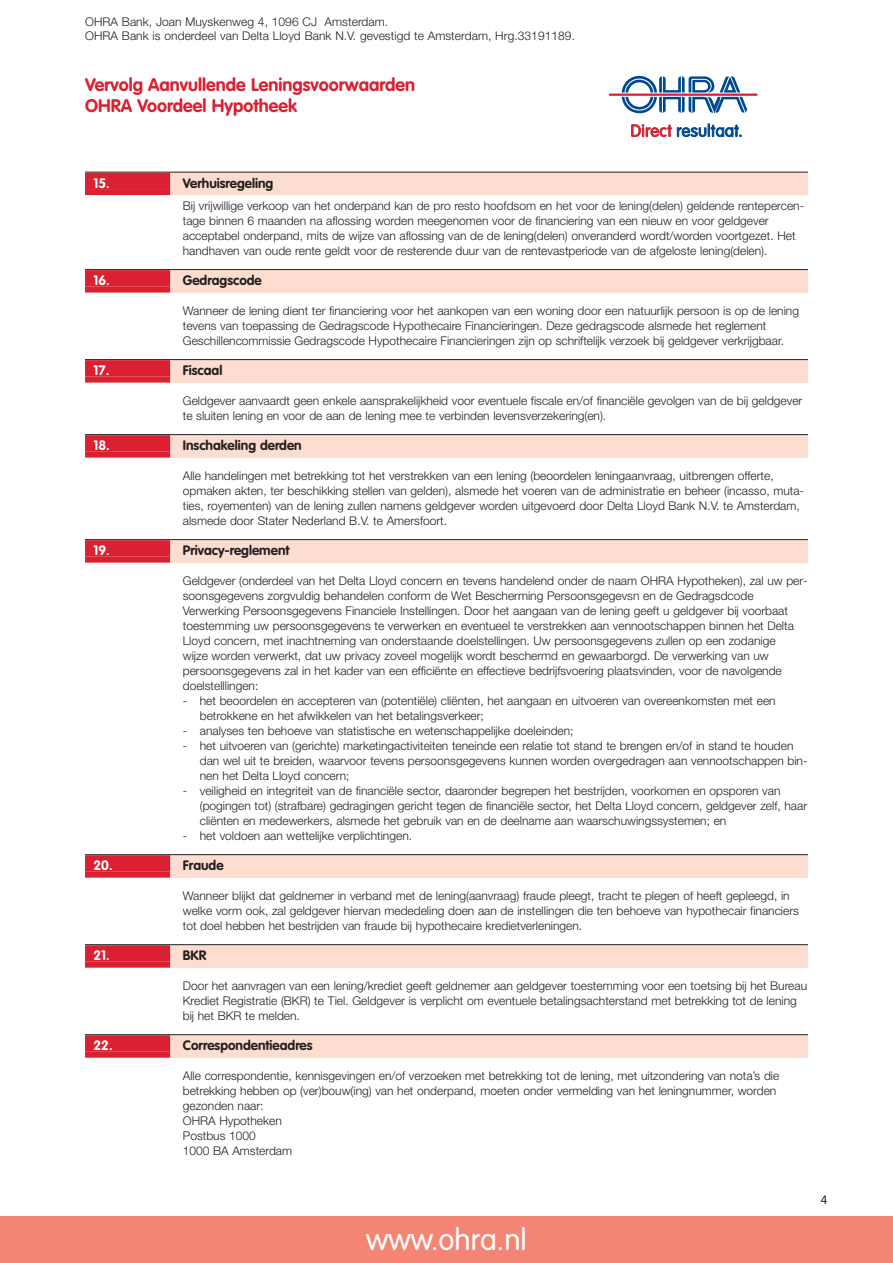
<style>
.page{position:relative;width:893px;height:1263px;background:#fff}
.page>*{position:absolute;margin:0;border:0;box-sizing:border-box;transform-origin:0 0}
.t1{font:300 30px "VAG Rounded";color:#fff}
.t2{font:700 18px/21px "VAG Rounded";color:#da2031}
.t3{font:700 13.5px "VAG Rounded";color:#231f20}
.t4{font:700 13.5px "VAG Rounded";color:#fff}
.t5{font:300 12px/15px "Helvetica Neue";color:#231f20}
.t6{font:300 12px "VAG Rounded";color:#231f20}
</style>
<div class="page">
<div style="left:0;top:1216px;width:893px;height:47px;background:#f48473"></div>
<div style="left:85px;top:173px;width:723px;height:22px;background:#fdddcf"></div>
<div style="left:85px;top:270px;width:723px;height:22px;background:#fdddcf"></div>
<div style="left:85px;top:360px;width:723px;height:22px;background:#fdddcf"></div>
<div style="left:85px;top:435px;width:723px;height:22px;background:#fdddcf"></div>
<div style="left:85px;top:540px;width:723px;height:22px;background:#fdddcf"></div>
<div style="left:85px;top:855px;width:723px;height:22px;background:#fdddcf"></div>
<div style="left:85px;top:945px;width:723px;height:22px;background:#fdddcf"></div>
<div style="left:85px;top:1035px;width:723px;height:22px;background:#fdddcf"></div>
<hr style="left:85px;top:172px;width:723px;height:1px;background:#231f20">
<div style="left:85px;top:173px;width:85px;height:16px;background:#da2031"></div>
<div style="left:85px;top:189px;width:85px;height:6px;background:#da2031"></div>
<hr style="left:85px;top:269px;width:723px;height:1px;background:#231f20">
<div style="left:85px;top:270px;width:85px;height:16px;background:#da2031"></div>
<div style="left:85px;top:286px;width:85px;height:6px;background:#da2031"></div>
<hr style="left:85px;top:359px;width:723px;height:1px;background:#231f20">
<div style="left:85px;top:360px;width:85px;height:16px;background:#da2031"></div>
<div style="left:85px;top:376px;width:85px;height:6px;background:#da2031"></div>
<hr style="left:85px;top:434px;width:723px;height:1px;background:#231f20">
<div style="left:85px;top:435px;width:85px;height:16px;background:#da2031"></div>
<div style="left:85px;top:451px;width:85px;height:6px;background:#da2031"></div>
<hr style="left:85px;top:539px;width:723px;height:1px;background:#231f20">
<div style="left:85px;top:540px;width:85px;height:16px;background:#da2031"></div>
<div style="left:85px;top:556px;width:85px;height:6px;background:#da2031"></div>
<hr style="left:85px;top:854px;width:723px;height:1px;background:#231f20">
<div style="left:85px;top:855px;width:85px;height:16px;background:#da2031"></div>
<div style="left:85px;top:871px;width:85px;height:6px;background:#da2031"></div>
<hr style="left:85px;top:944px;width:723px;height:1px;background:#231f20">
<div style="left:85px;top:945px;width:85px;height:16px;background:#da2031"></div>
<div style="left:85px;top:961px;width:85px;height:6px;background:#da2031"></div>
<hr style="left:85px;top:1034px;width:723px;height:1px;background:#231f20">
<div style="left:85px;top:1035px;width:85px;height:16px;background:#da2031"></div>
<div style="left:85px;top:1051px;width:85px;height:6px;background:#da2031"></div>
<svg style="left:631px;top:123px;width:110px;height:14px"></svg>
<hr style="left:609px;top:94px;width:149px;height:2px;background:#d22233">
<svg style="left:622px;top:76px;width:125px;height:38px"></svg>
<p class="t5" style="left:85px;top:15px;width:491px;line-height:14.4px">OHRA Bank, Joan Muyskenweg 4, 1096 CJ Amsterdam.<br>OHRA Bank is onderdeel van Delta Lloyd Bank N.V. gevestigd te Amsterdam, Hrg.33191189.</p>
<h2 class="t2" style="left:85px;top:75px;width:332px">Vervolg Aanvullende Leningsvoorwaarden<br>OHRA Voordeel Hypotheek</h2>
<p class="t4" style="left:94px;top:177px;width:18px">15.</p>
<p class="t3" style="left:183px;top:177px;width:92px">Verhuisregeling</p>
<p class="t5" style="left:183px;top:199px;width:623px">Bij vrijwillige verkoop van het onderpand kan de pro resto hoofdsom en het voor de lening(delen) geldende rentepercen&shy;tage binnen 6 maanden na aflossing worden meegenomen voor de financiering van een nieuw en voor geldgever acceptabel onderpand, mits de wijze van aflossing van de de lening(delen) onveranderd wordt/worden voortgezet. Het handhaven van oude rente geldt voor de resterende duur van de rentevastperiode van de afgeloste lening(delen).</p>
<p class="t4" style="left:94px;top:275px;width:18px">16.</p>
<p class="t3" style="left:183px;top:275px;width:80px">Gedragscode</p>
<p class="t5" style="left:183px;top:304px;width:618px">Wanneer de lening dient ter financiering voor het aankopen van een woning door een natuurlijk persoon is op de lening tevens van toepassing de Gedragscode Hypothecaire Financieringen. Deze gedragscode alsmede het reglement<br>Geschillencommissie Gedragscode Hypothecaire Financieringen zijn op schriftelijk verzoek bij geldgever verkrijgbaar.</p>
<p class="t4" style="left:94px;top:365px;width:17px">17.</p>
<p class="t3" style="left:183px;top:365px;width:41px">Fiscaal</p>
<p class="t5" style="left:183px;top:394px;width:621px">Geldgever aanvaardt geen enkele aansprakelijkheid voor eventuele fiscale en/of financiële gevolgen van de bij geldgever te sluiten lening en voor de aan de lening mee te verbinden levensverzekering(en).</p>
<p class="t4" style="left:94px;top:440px;width:18px">18.</p>
<p class="t3" style="left:183px;top:440px;width:120px">Inschakeling derden</p>
<p class="t5" style="left:183px;top:469px;width:623px">Alle handelingen met betrekking tot het verstrekken van een lening (beoordelen leningaanvraag, uitbrengen offerte, opmaken akten, ter beschikking stellen van gelden), alsmede het voeren van de administratie en beheer (incasso, muta&shy;ties, royementen) van de lening zullen namens geldgever worden uitgevoerd door Delta Lloyd Bank N.V. te Amsterdam, alsmede door Stater Nederland B.V. te Amersfoort.</p>
<p class="t4" style="left:94px;top:545px;width:18px">19.</p>
<p class="t3" style="left:183px;top:545px;width:108px">Privacy-reglement</p>
<p class="t5" style="left:183px;top:574px;width:626px">Geldgever (onderdeel van het Delta Lloyd concern en tevens handelend onder de naam OHRA Hypotheken), zal uw per&shy;soonsgegevens zorgvuldig behandelen conform de Wet Bescherming Persoonsgegevsn en de Gedragsdcode Verwerking Persoonsgegevens Financiele Instellingen. Door het aangaan van de lening geeft u geldgever bij voorbaat toestemming uw persoonsgegevens te verwerken en eventueel te verstrekken aan vennootschappen binnen het Delta Lloyd concern, met inachtneming van onderstaande doelstellingen. Uw persoonsgegevens zullen op een zodanige<br>wijze worden verwerkt, dat uw privacy zoveel mogelijk wordt beschermd en gewaarborgd. De verwerking van uw persoonsgegevens zal in het kader van een efficiënte en effectieve bedrijfsvoering plaatsvinden, voor de navolgende doelstelllingen:</p>
<p class="t5" style="left:200px;top:694px;width:577px;text-indent:-17px">- het beoordelen en accepteren van (potentiële) cliënten, het aangaan en uitvoeren van overeenkomsten met een betrokkene en het afwikkelen van het betalingsverkeer;</p>
<p class="t5" style="left:183px;top:724px;width:392px">- analyses ten behoeve van statistische en wetenschappelijke doeleinden;</p>
<p class="t5" style="left:200px;top:739px;width:609px;text-indent:-17px">- het uitvoeren van (gerichte) marketingactiviteiten teneinde een relatie tot stand te brengen en/of in stand te houden dan wel uit te breiden, waarvoor tevens persoonsgegevens kunnen worden overgedragen aan vennootschappen bin&shy;nen het Delta Lloyd concern;</p>
<p class="t5" style="left:200px;top:784px;width:609px;text-indent:-17px">- veiligheid en integriteit van de financiële sector, daaronder begrepen het bestrijden, voorkomen en opsporen van (pogingen tot) (strafbare) gedragingen gericht tegen de financiële sector, het Delta Lloyd concern, geldgever zelf, haar cliënten en medewerkers, alsmede het gebruik van en de deelname aan waarschuwingssystemen; en</p>
<p class="t5" style="left:183px;top:829px;width:231px">- het voldoen aan wettelijke verplichtingen.</p>
<p class="t4" style="left:94px;top:860px;width:21px">20.</p>
<p class="t3" style="left:183px;top:860px;width:42px">Fraude</p>
<p class="t5" style="left:183px;top:889px;width:618px">Wanneer blijkt dat geldnemer in verband met de lening(aanvraag) fraude pleegt, tracht te plegen of heeft gepleegd, in welke vorm ook, zal geldgever hiervan mededeling doen aan de instellingen die ten behoeve van hypothecair financiers tot doel hebben het bestrijden van fraude bij hypothecaire kredietverleningen.</p>
<p class="t4" style="left:94px;top:950px;width:18px">21.</p>
<p class="t3" style="left:183px;top:950px;width:25px">BKR</p>
<p class="t5" style="left:183px;top:979px;width:626px">Door het aanvragen van een lening/krediet geeft geldnemer aan geldgever toestemming voor een toetsing bij het Bureau<br>Krediet Registratie (BKR) te Tiel. Geldgever is verplicht om eventuele betalingsachterstand met betrekking tot de lening bij het BKR te melden.</p>
<p class="t4" style="left:94px;top:1040px;width:21px">22.</p>
<p class="t3" style="left:183px;top:1040px;width:131px">Correspondentieadres</p>
<p class="t5" style="left:183px;top:1069px;width:598px">Alle correspondentie, kennisgevingen en/of verzoeken met betrekking tot de lening, met uitzondering van nota’s die betrekking hebben op (ver)bouw(ing) van het onderpand, moeten onder vermelding van het leningnummer, worden gezonden naar:<br>OHRA Hypotheken<br>Postbus 1000<br>1000 BA Amsterdam</p>
<h1 class="t1" style="left:366px;top:1226px;width:162px">www.ohra.nl</h1>
<p class="t6" style="left:821px;top:1195px;width:8px">4</p>
</div>
